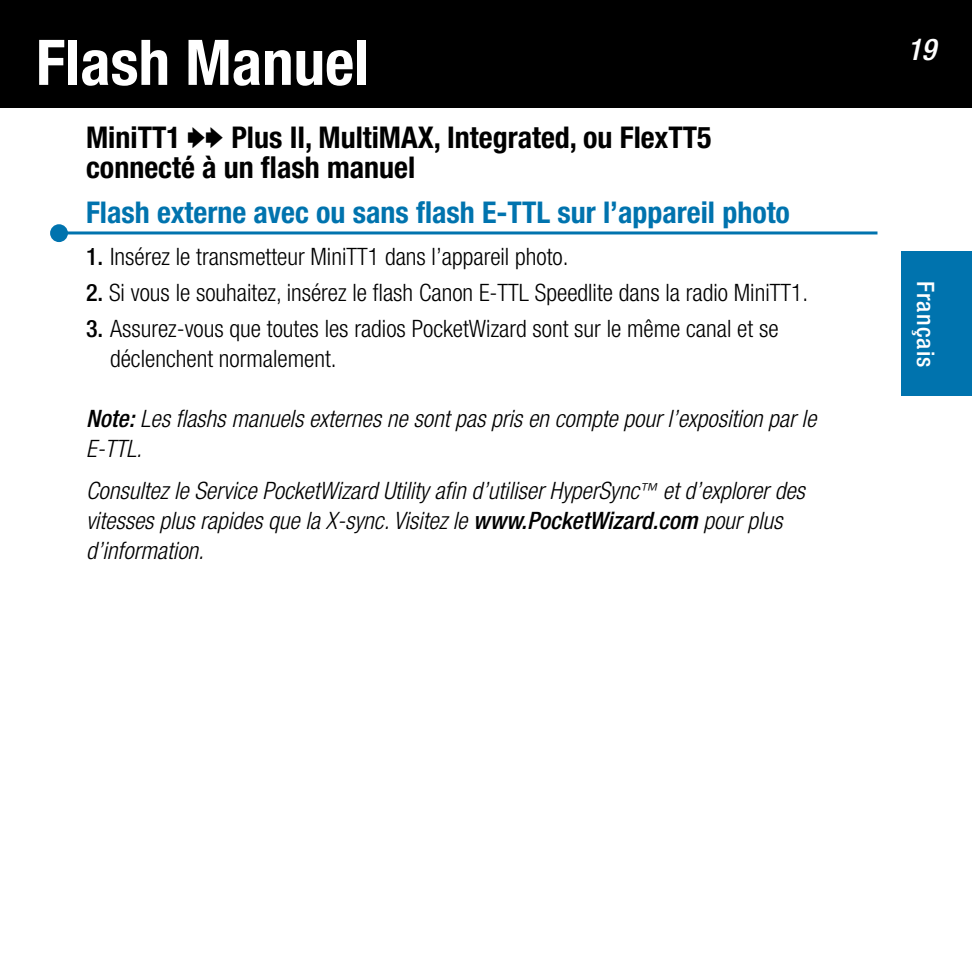
<style>
.page{position:relative;width:972px;height:972px;background:#fff}
.page>*{position:absolute;margin:0;border:0;box-sizing:border-box;transform-origin:0 0}
.t1{font:700 condensed 63px "Helvetica Neue";color:#fff}
.t2{font:700 condensed 30px/30px "Helvetica Neue";color:#000}
.t3{font:700 condensed 30px "Helvetica Neue";color:#0073ae}
.t4{font:italic 500 condensed 30px "Helvetica Neue";color:#fff}
.t5{font:italic 300 condensed 24px/30px "Helvetica Neue";color:#000}
.t6{font:300 condensed 24px/30px "Helvetica Neue";color:#000}
.t7{font:500 condensed 24px "Helvetica Neue";letter-spacing:.05em;color:#fff}
.s1{font-family:"Altemus Pointers";font-weight:400;font-stretch:normal;font-size:21px}
.s2{font-weight:500}
.s3{font-size:18px}
</style>
<div class="page">
<div style="left:0;top:0;width:972px;height:107px;background:#000"></div>
<div style="left:50px;top:224px;width:18px;height:18px;background:#0073ae;border-radius:50%"></div>
<hr style="left:63px;top:231px;width:814px;height:3px;background:#0073ae">
<div style="left:902px;top:252px;width:70px;height:144px;background:#0073ae"></div>
<h1 class="t1" style="left:36px;top:24px;width:335px">Flash Manuel</h1>
<p class="t2" style="left:86px;top:122px;width:627px">MiniTT1 <span class="s1">OO</span> Plus II, MultiMAX, Integrated, ou FlexTT5 connecté à un flash manuel</p>
<p class="t3" style="left:86px;top:194px;width:705px">Flash externe avec ou sans flash E-TTL sur l’appareil photo</p>
<p class="t6" style="left:86px;top:241px;width:484px"><span class="s2">1.</span> Insérez le transmetteur MiniTT1 dans l’appareil photo.</p>
<p class="t6" style="left:86px;top:277px;width:724px"><span class="s2">2.</span> Si vous le souhaitez, insérez le flash Canon E-TTL Speedlite dans la radio MiniTT1.</p>
<p class="t6" style="left:110px;top:313px;width:670px;text-indent:-24px"><span class="s2">3.</span> Assurez-vous que toutes les radios PocketWizard sont sur le même canal et se déclenchent normalement.</p>
<p class="t5" style="left:86px;top:403px;width:732px"><span class="s2">Note:</span> Les flashs manuels externes ne sont pas pris en compte pour l’exposition par le<br>E-TTL.</p>
<p class="t5" style="left:86px;top:475px;width:720px">Consultez le Service PocketWizard Utility afin d’utiliser HyperSync<span class="s3">™</span> et d’explorer des vitesses plus rapides que la X-sync. Visitez le <span class="s2">www.PocketWizard.com</span> pour plus d’information.</p>
<p class="t4" style="left:907px;top:31px;width:30px">19</p>
<p class="t7" style="left:940px;top:281px;width:88px;rotate:90deg">Français</p>
</div>
